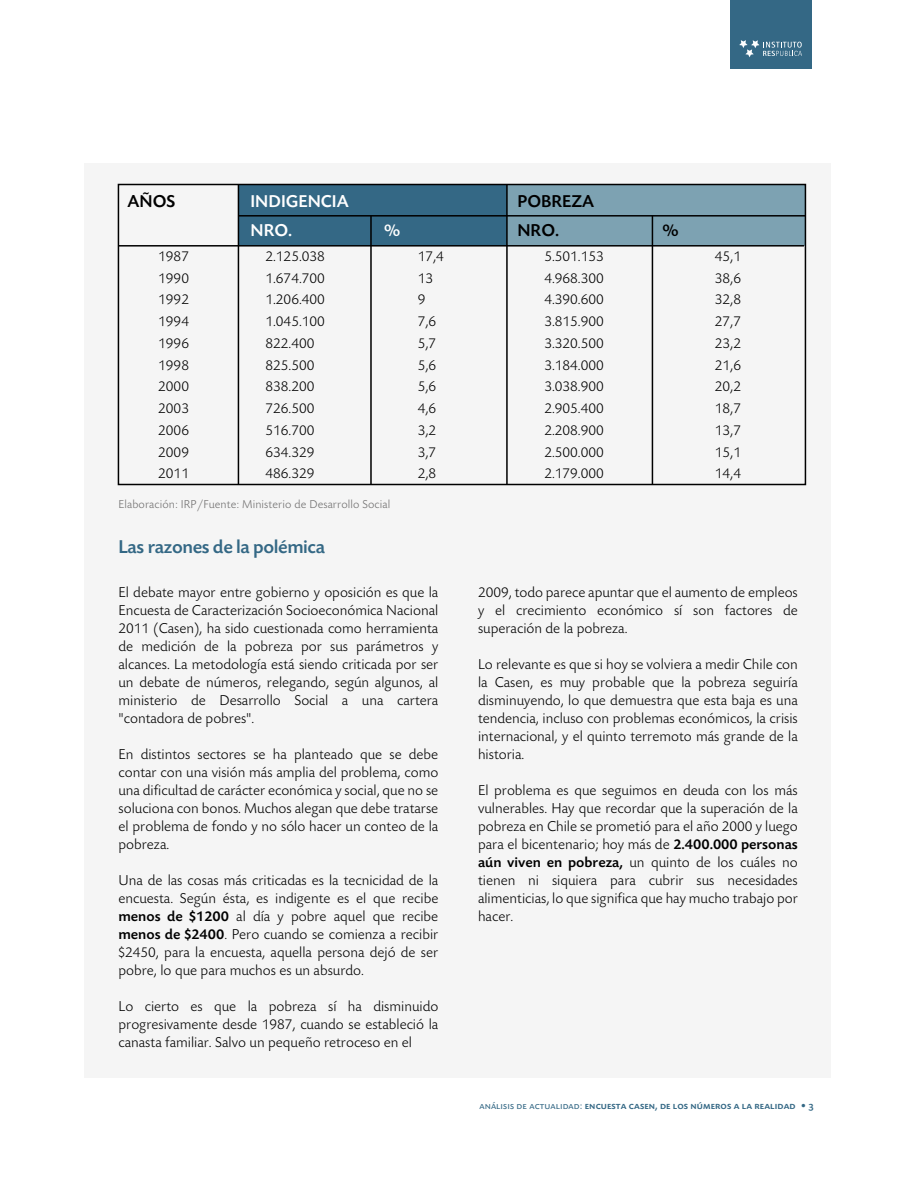
<style>
.page{position:relative;width:918px;height:1188px;background:#fff}
.page>*{position:absolute;margin:0;border:0;box-sizing:border-box;transform-origin:0 0}
.t1{font:500 19.5px "Today SB";letter-spacing:-.02em;color:#346885}
.t2{font:500 18px "Today SB";color:#000}
.t3{font:500 18px/28.5px "Today SB";color:#fff}
.t4{font:300 15px/21.8px "Today SB";color:#000;text-align:justify}
.t5{font:300 12px "Today SB";letter-spacing:.01em;color:#706f6f}
.t6{font:10.5px "Today SB Caps Med";letter-spacing:.01em;color:#346885}
.s1{font-weight:500}
.s2{font-family:"Today SB Caps"}
.s3{font-family:"Today SB";font-weight:300}
</style>
<div class="page">
<div style="left:85px;top:164px;width:746px;height:914px;background:#f5f5f5"></div>
<div style="left:238px;top:184px;width:269px;height:62px;background:#346885"></div>
<div style="left:507px;top:184px;width:298px;height:62px;background:#7da2b2"></div>
<div style="left:730px;top:0;width:81px;height:69px;background:#346885"></div>
<svg style="left:739px;top:40px;width:63px;height:17px"></svg>
<div style="left:118px;top:184px;width:688px;height:301px;border:2px solid #000"></div>
<hr style="left:238px;top:184px;width:1px;height:300px;background:#000">
<hr style="left:506px;top:184px;width:2px;height:300px;background:#000">
<hr style="left:118px;top:245px;width:686px;height:2px;background:#000">
<hr style="left:238px;top:215px;width:567px;height:2px;background:#000">
<hr style="left:370px;top:216px;width:2px;height:269px;background:#000">
<hr style="left:652px;top:216px;width:1px;height:269px;background:#000">
<p class="t2" style="left:128px;top:192px;width:49px">AÑOS</p>
<p class="t3" style="left:250px;top:188px;width:100px">INDIGENCIA<br>NRO.</p>
<p class="t2" style="left:517px;top:192px;width:78px">POBREZA</p>
<p class="t3" style="left:384px;top:216px;width:18px">%</p>
<p class="t2" style="left:517px;top:220px;width:43px">NRO.</p>
<p class="t2" style="left:662px;top:220px;width:18px">%</p>
<p class="t4" style="left:158px;top:246px;width:32px">1987<br>1990<br>1992<br>1994<br>1996<br>1998<br>2000<br>2003<br>2006<br>2009<br>2011</p>
<p class="t4" style="left:266px;top:246px;width:61px;text-align:left">2.125.038<br>1.674.700<br>1.206.400<br>1.045.100<br>822.400<br>825.500<br>838.200<br>726.500<br>516.700<br>634.329<br>486.329</p>
<p class="t4" style="left:544px;top:246px;width:61px">5.501.153<br>4.968.300<br>4.390.600<br>3.815.900<br>3.320.500<br>3.184.000<br>3.038.900<br>2.905.400<br>2.208.900<br>2.500.000<br>2.179.000</p>
<p class="t4" style="left:418px;top:246px;width:28px;text-align:left">17,4<br>13<br>9<br>7,6<br>5,7<br>5,6<br>5,6<br>4,6<br>3,2<br>3,7<br>2,8</p>
<p class="t4" style="left:715px;top:246px;width:28px">45,1<br>38,6<br>32,8<br>27,7<br>23,2<br>21,6<br>20,2<br>18,7<br>13,7<br>15,1<br>14,4</p>
<p class="t5" style="left:118px;top:498px;width:273px">Elaboración: IRP/Fuente: Ministerio de Desarrollo Social</p>
<h1 class="t1" style="left:119px;top:537px;width:208px">Las razones de la polémica</h1>
<p class="t4" style="left:119px;top:584px;width:321px;line-height:18px">El debate mayor entre gobierno y oposición es que la Encuesta de Caracterización Socioeconómica Nacional 2011 (Casen), ha sido cuestionada como herramienta de medición de la pobreza por sus parámetros y alcances. La metodología está siendo criticada por ser un debate de números, relegando, según algunos, al ministerio de Desarrollo Social a una cartera "contadora de pobres".</p>
<p class="t4" style="left:119px;top:746px;width:321px;line-height:18px">En distintos sectores se ha planteado que se debe contar con una visión más amplia del problema, como una dificultad de carácter económica y social, que no se soluciona con bonos. Muchos alegan que debe tratarse el problema de fondo y no sólo hacer un conteo de la pobreza.</p>
<p class="t4" style="left:119px;top:872px;width:321px;line-height:18px">Una de las cosas más criticadas es la tecnicidad de la encuesta. Según ésta, es indigente es el que recibe <span class="s1">menos de $1200</span> al día y pobre aquel que recibe <span class="s1">menos de $2400</span>. Pero cuando se comienza a recibir $2450, para la encuesta, aquella persona dejó de ser pobre, lo que para muchos es un absurdo.</p>
<p class="t4" style="left:119px;top:998px;width:321px;line-height:18px">Lo cierto es que la pobreza sí ha disminuido progresivamente desde 1987, cuando se estableció la canasta familiar. Salvo un pequeño retroceso en el</p>
<p class="t4" style="left:478px;top:584px;width:321px;line-height:18px">2009, todo parece apuntar que el aumento de empleos y el crecimiento económico sí son factores de superación de la pobreza.</p>
<p class="t4" style="left:478px;top:656px;width:321px;line-height:18px">Lo relevante es que si hoy se volviera a medir Chile con la Casen, es muy probable que la pobreza seguiría disminuyendo, lo que demuestra que esta baja es una tendencia, incluso con problemas económicos, la crisis internacional, y el quinto terremoto más grande de la historia.</p>
<p class="t4" style="left:478px;top:782px;width:321px;line-height:18px">El problema es que seguimos en deuda con los más vulnerables. Hay que recordar que la superación de la pobreza en Chile se prometió para el año 2000 y luego para el bicentenario; hoy más de <span class="s1">2.400.000 personas aún viven en pobreza,</span> un quinto de los cuáles no tienen ni siquiera para cubrir sus necesidades alimenticias, lo que significa que hay mucho trabajo por hacer.</p>
<p class="t6" style="left:479px;top:1100px;width:336px"><span class="s2">análisis de actualidad:</span> encuesta casen, de los números a la realidad <span class="s3">•</span> 3</p>
</div>
